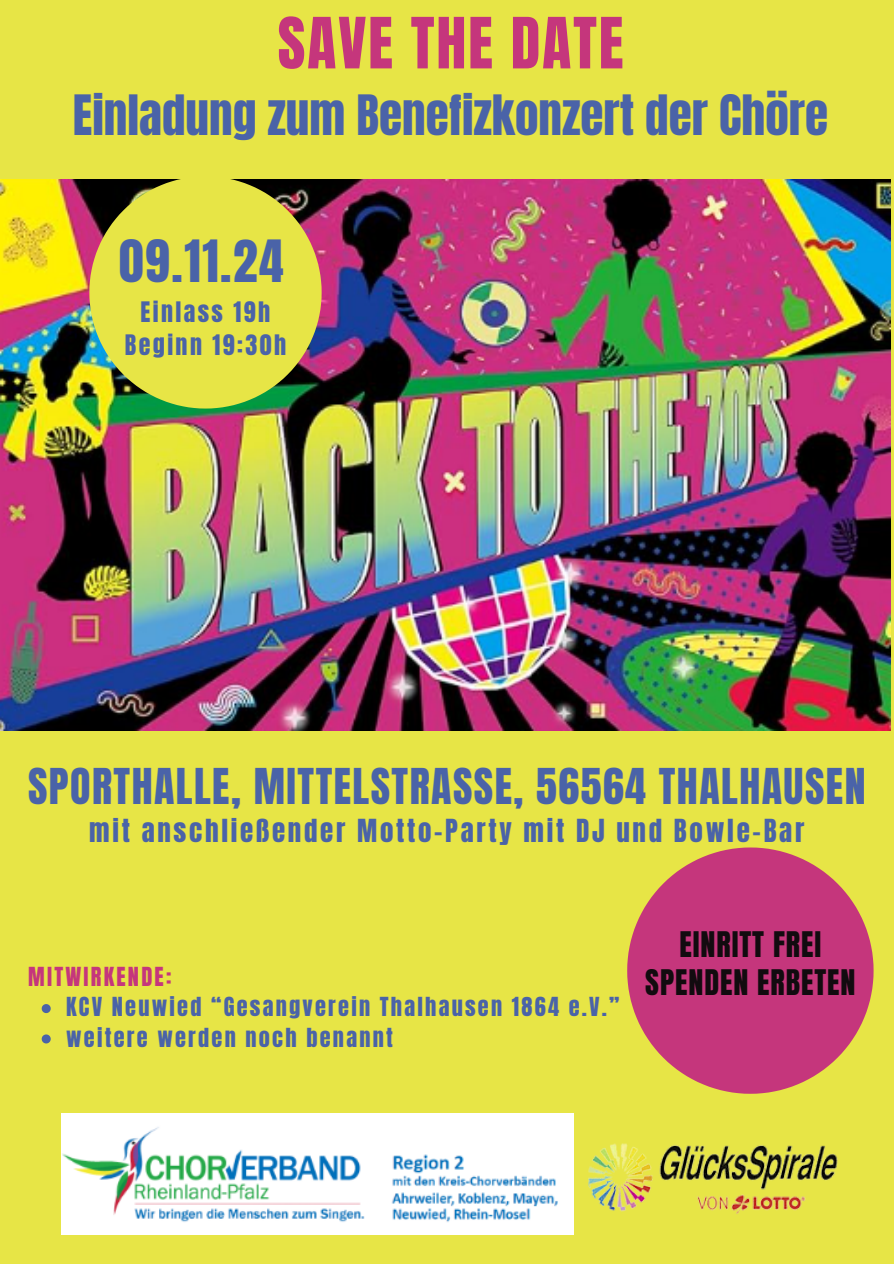
<style>
.page{position:relative;width:894px;height:1264px;background:#fff}
.page>*{position:absolute;margin:0;border:0;box-sizing:border-box;transform-origin:0 0}
.t1{font:60px "Anton";letter-spacing:.03em;color:#c5367c}
.t2{font:49.5px "Anton";color:#4a63a8}
.t3{font:47.25px "Anton";color:#4a63a8}
.t4{font:42px "Anton";letter-spacing:.035em;color:#4a63a8}
.t5{font:30px/38.2px "Anton";letter-spacing:.03em;color:#120b0f;text-align:center}
.t6{font:27px "Anton";letter-spacing:.1em;color:#4a63a8}
.t7{font:24px "Anton";letter-spacing:.1em;color:#4a63a8}
.t8{font:22.35px/30.3px "Anton";letter-spacing:.1em;color:#4a63a8}
.t9{font:22.35px "Anton";letter-spacing:.1em;color:#c5367c}
</style>
<div class="page">
<div style="left:0;top:0;width:893px;height:1263px;background:#e7e546"></div>
<img style="left:0;top:179px;width:890px;height:551px">
<img style="left:61px;top:1113px;width:777px;height:121px">
<svg style="left:89px;top:179px;width:232px;height:229px"></svg>
<svg style="left:627px;top:847px;width:246px;height:246px;fill:#c5367c"></svg>
<svg style="left:42px;top:1004px;width:9px;height:9px"></svg>
<svg style="left:42px;top:1034px;width:9px;height:9px"></svg>
<p class="t1" style="left:277px;top:0;width:347px">SAVE THE DATE</p>
<h2 class="t3" style="left:73px;top:81px;width:756px">Einladung zum Benefizkonzert der Chöre</h2>
<p class="t2" style="left:119px;top:226px;width:166px">09.11.24</p>
<h5 class="t7" style="left:140px;top:295px;width:131px">Einlass 19h</h5>
<h4 class="t7" style="left:125px;top:327px;width:163px">Beginn 19:30h</h4>
<p class="t4" style="left:28px;top:756px;width:838px">SPORTHALLE, MITTELSTRASSE, 56564 THALHAUSEN</p>
<h3 class="t6" style="left:89px;top:811px;width:716px">mit anschließender Motto-Party mit DJ und Bowle-Bar</h3>
<p class="t9" style="left:28px;top:960px;width:145px">MITWIRKENDE:</p>
<p class="t8" style="left:66px;top:992px;width:555px">KCV Neuwied “Gesangverein Thalhausen 1864 e.V.” weitere werden noch benannt</p>
<p class="t5" style="left:645px;top:925px;width:211px">EINRITT FREI<br>SPENDEN ERBETEN</p>
</div>
